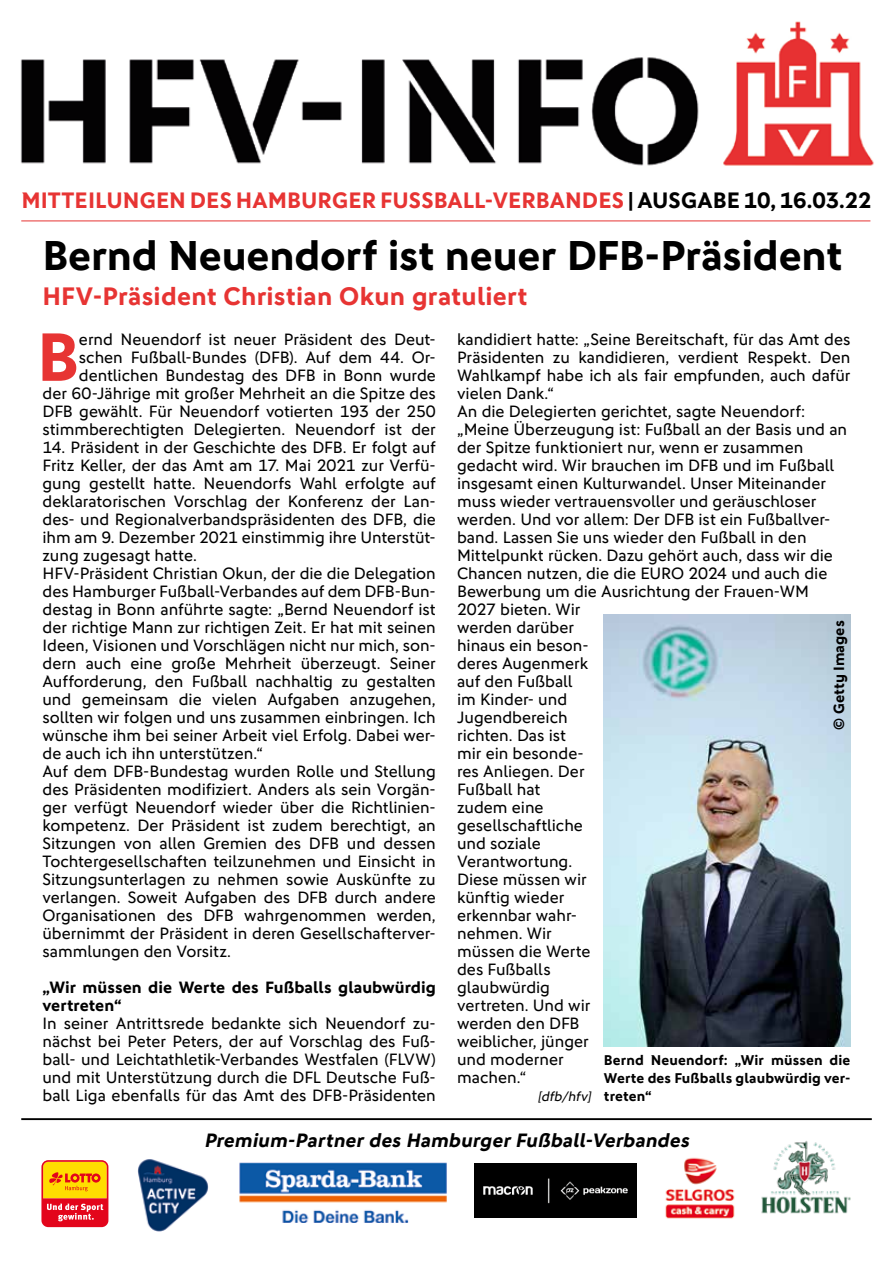
<style>
.page{position:relative;width:893px;height:1263px;background:#fff}
.page>*{position:absolute;margin:0;border:0;box-sizing:border-box;transform-origin:0 0}
.t1{font:700 68.7px "DFB Sans";color:#e73433}
.t2{font:700 42px "DFB Sans";letter-spacing:-.005em;color:#000}
.t3{font:700 25.5px "DFB Sans";letter-spacing:.01em;color:#e73433}
.t4{font:700 22.5px "DFB Sans";letter-spacing:.005em;color:#e73433}
.t5{font:italic 700 19.5px "DFB Sans";color:#000}
.t6{font:16.5px/18px "DFB Sans";color:#000}
.t7{font:700 16.5px/18px "DFB Sans";color:#000}
.t8{font:700 15px "DFB Sans";color:#000}
.t9{font:700 14.25px/18px "DFB Sans";letter-spacing:.005em;color:#000;text-align:justify}
.t10{font:italic 13.5px "DFB Sans";color:#000}
.s1{color:#000}
</style>
<div class="page">
<hr style="left:21px;top:1118px;width:851px;height:2px;background:#000">
<svg style="left:41px;top:1160px;width:67px;height:67px;background:#f17922"></svg>
<img style="left:761px;top:1141px;width:90px;height:73px">
<img style="left:137px;top:1159px;width:72px;height:73px">
<img style="left:20px;top:21px;width:854px;height:145px">
<hr style="left:21px;top:221px;width:849px;height:1px;background:#e73433">
<img style="left:239px;top:1162px;width:208px;height:61px">
<img style="left:474px;top:1163px;width:162px;height:54px">
<img style="left:665px;top:1157px;width:70px;height:62px">
<img style="left:604px;top:615px;width:246px;height:432px">
<h3 class="t4" style="left:21px;top:186px;width:852px">MITTEILUNGEN DES HAMBURGER FUSSBALL-VERBANDES <span class="s1">| AUSGABE 10, 16.03.22</span></h3>
<h2 class="t2" style="left:43px;top:230px;width:802px">Bernd Neuendorf ist neuer DFB-Präsident</h2>
<h3 class="t3" style="left:43px;top:281px;width:487px">HFV-Präsident Christian Okun gratuliert</h3>
<h1 class="t1" style="left:37px;top:316px;width:44px">B</h1>
<p class="t6" style="left:43px;top:330px;width:395px;text-align:right">ernd Neuendorf ist neuer Präsident des Deut&shy;schen Fußball-Bundes (DFB). Auf dem 44. Or&shy;dentlichen Bundestag des DFB in Bonn wurde<br>der 60-Jährige mit großer Mehrheit an die Spitze des DFB gewählt. Für Neuendorf votierten 193 der 250 stimmberechtigten Delegierten. Neuendorf ist der</p>
<p class="t6" style="left:43px;top:438px;width:395px">14. Präsident in der Geschichte des DFB. Er folgt auf Fritz Keller, der das Amt am 17. Mai 2021 zur Verfü&shy;gung gestellt hatte. Neuendorfs Wahl erfolgte auf deklaratorischen Vorschlag der Konferenz der Lan&shy;des- und Regionalverbandspräsidenten des DFB, die ihm am 9. Dezember 2021 einstimmig ihre Unterstüt&shy;zung zugesagt hatte.<br>HFV-Präsident Christian Okun, der die die Delegation des Hamburger Fußball-Verbandes auf dem DFB-Bun&shy;destag in Bonn anführte sagte: „Bernd Neuendorf ist der richtige Mann zur richtigen Zeit. Er hat mit seinen Ideen, Visionen und Vorschlägen nicht nur mich, son&shy;dern auch eine große Mehrheit überzeugt. Seiner Aufforderung, den Fußball nachhaltig zu gestalten und gemeinsam die vielen Aufgaben anzugehen, sollten wir folgen und uns zusammen einbringen. Ich wünsche ihm bei seiner Arbeit viel Erfolg. Dabei wer&shy;de auch ich ihn unterstützen.“<br>Auf dem DFB-Bundestag wurden Rolle und Stellung des Präsidenten modifiziert. Anders als sein Vorgän&shy;ger verfügt Neuendorf wieder über die Richtlinien&shy;kompetenz. Der Präsident ist zudem berechtigt, an Sitzungen von allen Gremien des DFB und dessen Tochtergesellschaften teilzunehmen und Einsicht in Sitzungsunterlagen zu nehmen sowie Auskünfte zu verlangen. Soweit Aufgaben des DFB durch andere Organisationen des DFB wahrgenommen werden, übernimmt der Präsident in deren Gesellschafterver&shy;sammlungen den Vorsitz.</p>
<p class="t7" style="left:43px;top:978px;width:395px">„Wir müssen die Werte des Fußballs glaubwürdig vertreten“</p>
<p class="t6" style="left:43px;top:1014px;width:395px;text-align:justify">In seiner Antrittsrede bedankte sich Neuendorf zu&shy;nächst bei Peter Peters, der auf Vorschlag des Fuß&shy;ball- und Leichtathletik-Verbandes Westfalen (FLVW) und mit Unterstützung durch die DFL Deutsche Fuß&shy;ball Liga ebenfalls für das Amt des DFB-Präsidenten</p>
<p class="t6" style="left:457px;top:330px;width:395px">kandidiert hatte: „Seine Bereitschaft, für das Amt des<br>Präsidenten zu kandidieren, verdient Respekt. Den<br>Wahlkampf habe ich als fair empfunden, auch dafür vielen Dank.“<br>An die Delegierten gerichtet, sagte Neuendorf: „Meine Überzeugung ist: Fußball an der Basis und an der Spitze funktioniert nur, wenn er zusammen gedacht wird. Wir brauchen im DFB und im Fußball insgesamt einen Kulturwandel. Unser Miteinander muss wieder vertrauensvoller und geräuschloser werden. Und vor allem: Der DFB ist ein Fußballver&shy;band. Lassen Sie uns wieder den Fußball in den<br>Mittelpunkt rücken. Dazu gehört auch, dass wir die<br>Chancen nutzen, die die EURO 2024 und auch die<br>Bewerbung um die Ausrichtung der Frauen-WM<br>2027 bieten. Wir<br>werden darüber<br>hinaus ein beson-<br>deres Augenmerk<br>auf den Fußball<br>im Kinder- und<br>Jugendbereich<br>richten. Das ist<br>mir ein besonde-<br>res Anliegen. Der<br>Fußball hat<br>zudem eine<br>gesellschaftliche<br>und soziale<br>Verantwortung.<br>Diese müssen wir<br>künftig wieder<br>erkennbar wahr-<br>nehmen. Wir<br>müssen die Werte<br>des Fußballs<br>glaubwürdig<br>vertreten. Und wir<br>werden den DFB<br>weiblicher, jünger<br>und moderner<br>machen.“</p>
<p class="t10" style="left:537px;top:1088px;width:58px">[dfb/hfv]</p>
<p class="t8" style="left:830px;top:730px;width:111px;rotate:-90deg">© Getty Images</p>
<p class="t9" style="left:604px;top:1051px;width:248px">Bernd Neuendorf: „Wir müssen die Werte des Fußballs glaubwürdig ver&shy;treten“</p>
<p class="t5" style="left:204px;top:1128px;width:490px">Premium-Partner des Hamburger Fußball-Verbandes</p>
</div>
